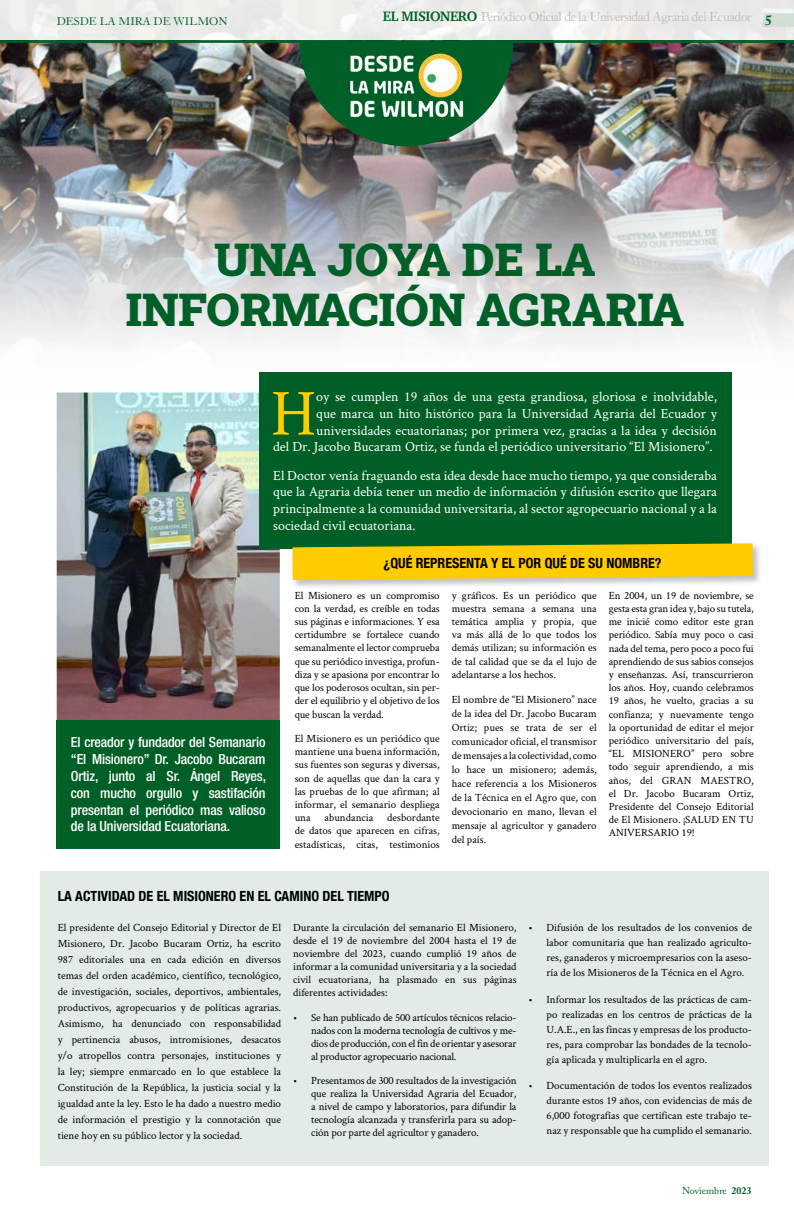
<style>
.page{position:relative;width:794px;height:1219px;background:#fff}
.page>*{position:absolute;margin:0;border:0;box-sizing:border-box;transform-origin:0 0}
.t1{font:66px "Crimson Text";color:#fc0}
.t2{font:900 46px/50px "Roboto Slab";color:#005f27;text-align:center}
.t3{font:14px/16.8px "Crimson Text";color:#fff;text-align:justify}
.t4{font:500 condensed 14px/16.8px "Helvetica Neue LT Com";letter-spacing:-.01em;color:#fff;text-align:justify}
.t5{font:700 condensed 14px "Helvetica Neue LT Com";color:#000}
.t6{font:14px "Caslon Old Face BT";letter-spacing:-.03em;color:#bcbcbc}
.t7{font:12px "Caslon Old Face BT";color:#005f27}
.t8{font:11px/13.2px "Crimson Text";color:#000;text-align:justify}
.t9{font:10px "Adobe Caslon Pro";color:#005f27}
.s1{font-family:"Charter";font-weight:700;color:#005f27}
.s2{font-family:"Adobe Caslon Pro";font-weight:700;color:#005f27}
.s3{font-weight:700}
</style>
<div class="page">
<img style="left:1px;top:40px;width:793px;height:355px">
<div style="left:0;top:0;width:794px;height:40px;background:#edecea"></div>
<div style="left:40px;top:871px;width:728px;height:295px;background:#e3ece4"></div>
<hr style="left:0;top:41px;width:794px;height:1px;background:#005f27">
<hr style="left:0;top:42px;width:794px;height:1px;background:#005f27">
<svg style="left:762px;top:13px;width:32px;height:14px"></svg>
<img style="left:57px;top:393px;width:223px;height:327px">
<svg style="left:300px;top:43px;width:213px;height:103px;background:#41714e"></svg>
<img style="left:344px;top:19px;width:131px;height:133px">
<div style="left:259px;top:372px;width:472px;height:177px;background:#005f27"></div>
<div style="left:291px;top:542px;width:471px;height:47px;background:#000;opacity:.25"></div>
<svg style="left:292px;top:543px;width:461px;height:37px;background:#ebc40d"></svg>
<div style="left:57px;top:720px;width:223px;height:129px;background:#005f27"></div>
<p class="t7" style="left:57px;top:14px;width:173px">DESDE LA MIRA DE WILMON</p>
<p class="t6" style="left:383px;top:8px;width:391px"><span class="s1">EL MISIONERO</span> Periódico Oficial de la Universidad Agraria del Ecuador <span class="s2">5</span></p>
<h2 class="t2" style="left:126px;top:234px;width:560px">UNA JOYA DE LA<br>INFORMACIÓN AGRARIA</h2>
<h1 class="t1" style="left:271px;top:368px;width:47px">H</h1>
<p class="t3" style="left:316px;top:388px;width:402px">oy se cumplen 19 años de una gesta grandiosa, gloriosa e inolvidable,</p>
<p class="t3" style="left:316px;top:404px;width:402px">que marca un hito histórico para la Universidad Agraria del Ecuador y</p>
<p class="t3" style="left:316px;top:421px;width:402px">universidades ecuatorianas; por primera vez, gracias a la idea y decisión</p>
<p class="t3" style="left:273px;top:438px;width:441px">del Dr. Jacobo Bucaram Ortiz, se funda el periódico universitario “El Misionero”.</p>
<p class="t3" style="left:273px;top:466px;width:445px">El Doctor venía fraguando esta idea desde hace mucho tiempo, ya que consideraba que la Agraria debía tener un medio de información y difusión escrito que llegara principalmente a la comunidad universitaria, al sector agropecuario nacional y a la sociedad civil ecuatoriana.</p>
<p class="t5" style="left:383px;top:555px;width:279px">¿QUÉ REPRESENTA Y EL POR QUÉ DE SU NOMBRE?</p>
<p class="t4" style="left:71px;top:734px;width:197px">El creador y fundador del Semanario “El Misionero” Dr. Jacobo Bucaram Ortiz, junto al Sr. Ángel Reyes, con mucho orgullo y sastifación presentan el periódico mas valioso de la Universidad Ecuatoriana.</p>
<p class="t8" style="left:295px;top:588px;width:147px">El Misionero es un compromiso con la verdad, es creíble en todas sus páginas e informaciones. Y esa certidumbre se fortalece cuando semanalmente el lector comprueba que su periódico investiga, profun&shy;diza y se apasiona por encontrar lo que los poderosos ocultan, sin per&shy;der el equilibrio y el objetivo de los que buscan la verdad.</p>
<p class="t8" style="left:295px;top:731px;width:147px">El Misionero es un periódico que mantiene una buena información, sus fuentes son seguras y diversas, son de aquellas que dan la cara y las pruebas de lo que afirman; al informar, el semanario despliega una</p>
<p class="t8" style="left:295px;top:811px;width:147px;text-indent:93px">desbordante de datos que aparecen en cifras, estadísticas, citas, testimonios</p>
<p class="t8" style="left:324px;top:811px;width:50px">abundancia</p>
<p class="t8" style="left:452px;top:588px;width:147px">y gráficos. Es un periódico que muestra semana a semana una temática amplia y propia, que va más allá de lo que todos los demás utilizan; su información es de tal calidad que se da el lujo de adelantarse a los hechos.</p>
<p class="t8" style="left:452px;top:692px;width:147px;line-height:14px">El nombre de “El Misionero” nace de la idea del Dr. Jacobo Bucaram Ortiz; pues se trata de ser el comunicador oficial, el transmisor de mensajes a la colectividad, como lo hace un misionero; además, hace referencia a los Misioneros de la Técnica en el Agro que, con devocionario en mano, llevan el mensaje al agricultor y ganadero del país.</p>
<p class="t8" style="left:609px;top:588px;width:147px">En 2004, un 19 de noviembre, se gesta esta gran idea y, bajo su tutela, me inicié como editor este gran periódico. Sabía muy poco o casi nada del tema, pero poco a poco fui aprendiendo de sus sabios consejos y enseñanzas. Así, transcurrieron los años. Hoy, cuando celebramos 19 años, he vuelto, gracias a su confianza; y nuevamente tengo la oportunidad de editar el mejor periódico universitario del país, “EL MISIONERO” pero sobre todo seguir aprendiendo, a mis años, del GRAN MAESTRO, el Dr. Jacobo Bucaram Ortiz, Presidente del Consejo Editorial de El Misionero. ¡SALUD EN TU ANIVERSARIO 19!</p>
<p class="t5" style="left:58px;top:888px;width:333px">LA ACTIVIDAD DE EL MISIONERO EN EL CAMINO DEL TIEMPO</p>
<p class="t8" style="left:58px;top:919px;width:225px;line-height:16px">El presidente del Consejo Editorial y Director de El Misionero, Dr. Jacobo Bucaram Ortiz, ha escrito 987 editoriales una en cada edición en diversos temas del orden académico, científico, tecnológico, de investigación, sociales, deportivos, ambientales, productivos, agropecuarios y de políticas agrarias.<br>Asimismo, ha denunciado con responsabilidad y pertinencia abusos, intromisiones, desacatos y/o atropellos contra personajes, instituciones y la ley; siempre enmarcado en lo que establece la Constitución de la República, la justicia social y la igualdad ante la ley. Esto le ha dado a nuestro medio de información el prestigio y la connotación que tiene hoy en su público lector y la sociedad.</p>
<p class="t8" style="left:293px;top:921px;width:225px">Durante la circulación del semanario El Misionero, desde el 19 de noviembre del 2004 hasta el 19 de noviembre del 2023, cuando cumplió 19 años de informar a la comunidad universitaria y a la sociedad civil ecuatoriana, ha plasmado en sus páginas diferentes actividades:</p>
<p class="t8" style="left:311px;top:1010px;width:207px;text-indent:-18px">• Se han publicado de 500 artículos técnicos relacio&shy;nados con la moderna tecnología de cultivos y me&shy;dios de producción, con el fin de orientar y asesorar al productor agropecuario nacional.</p>
<p class="t8" style="left:311px;top:1074px;width:207px;text-indent:-18px">• Presentamos de 300 resultados de la investigación que realiza la Universidad Agraria del Ecuador, a nivel de campo y laboratorios, para difundir la tecnología alcanzada y transferirla para su adop&shy;ción por parte del agricultor y ganadero.</p>
<p class="t8" style="left:546px;top:920px;width:207px;line-height:15px;text-indent:-18px">• Difusión de los resultados de los convenios de labor comunitaria que han realizado agriculto&shy;res, ganaderos y microempresarios con la aseso&shy;ría de los Misioneros de la Técnica en el Agro.</p>
<p class="t8" style="left:546px;top:991px;width:207px;line-height:15px;text-indent:-18px">• Informar los resultados de las prácticas de cam&shy;po realizadas en los centros de prácticas de la U.A.E., en las fincas y empresas de los producto&shy;res, para comprobar las bondades de la tecnolo&shy;gía aplicada y multiplicarla en el agro.</p>
<p class="t8" style="left:546px;top:1078px;width:207px;line-height:15px;text-indent:-18px">• Documentación de todos los eventos realizados durante estos 19 años, con evidencias de más de 6,000 fotografías que certifican este trabajo te&shy;naz y responsable que ha cumplido el semanario.</p>
<p class="t9" style="left:682px;top:1185px;width:71px">Noviembre <span class="s3">2023</span></p>
</div>
